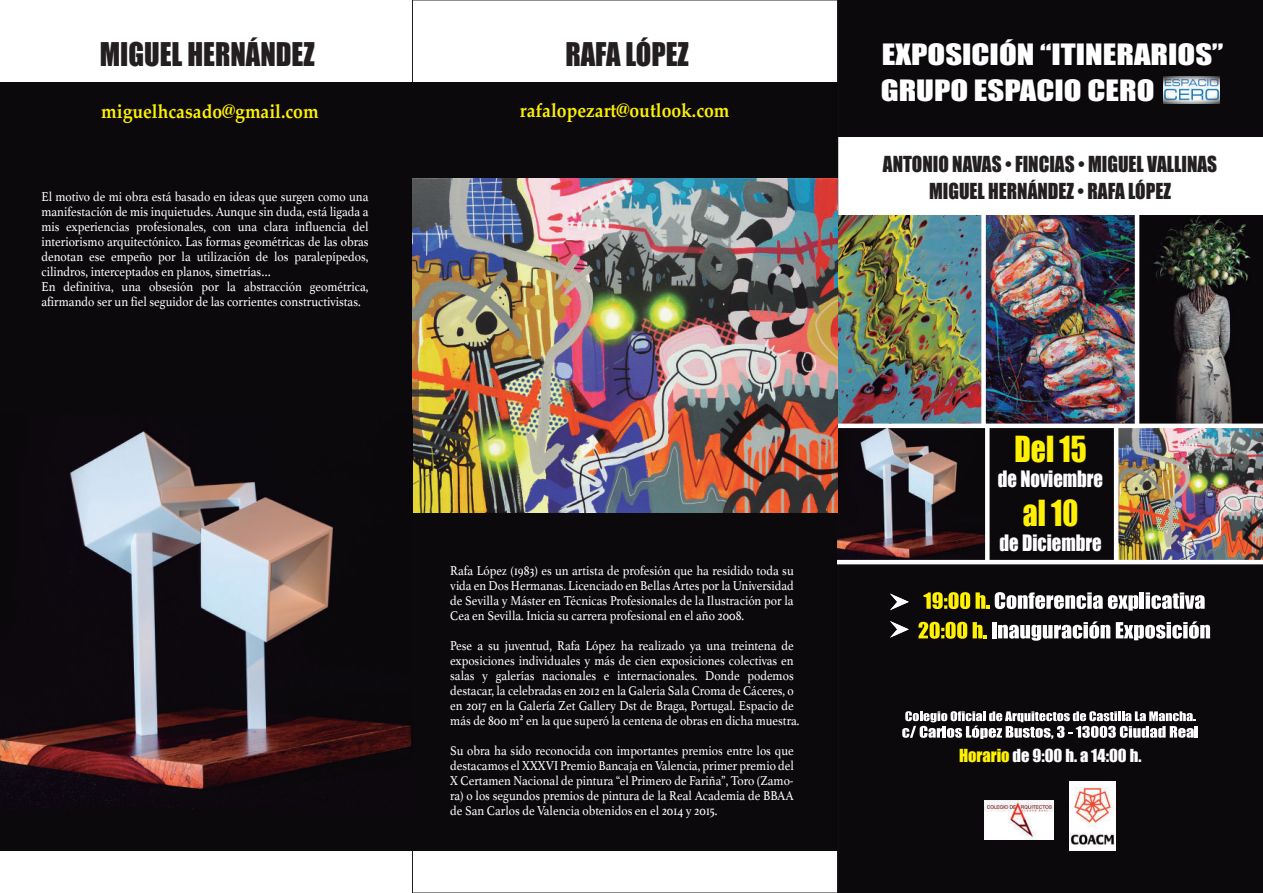
<style>
.page{position:relative;width:1263px;height:893px;background:#fff}
.page>*{position:absolute;margin:0;border:0;box-sizing:border-box;transform-origin:0 0}
.t1{font:33px "Impact";color:#fff101;scale:.9 1}
.t2{font:30px "Impact";color:#231f20;scale:.95 1}
.t3{font:27px "Impact";color:#fff;scale:1.21 1}
.t4{font:20.7px "Impact";color:#fff;scale:.9 1}
.t5{font:20.25px/27px "Impact";color:#231f20;text-align:center;scale:.95 1}
.t6{font:700 19.5px "Palatino";color:#fff101;scale:.9 1}
.t7{font:16.5px "Impact";color:#fff}
.t8{font:13.5px/15px "Athelas";color:#fff;text-align:justify;scale:.9 1}
.s1{color:#fff101}
</style>
<div class="page">
<div style="left:838px;top:0;width:425px;height:893px;background:#0c090d"></div>
<div style="left:838px;top:138px;width:425px;height:82px;background:#fff"></div>
<svg style="left:902px;top:711px;width:296px;height:28px"></svg>
<img style="left:1164px;top:76px;width:56px;height:27px">
<img style="left:985px;top:800px;width:68px;height:39px">
<img style="left:1069px;top:781px;width:46px;height:70px">
<svg style="left:923px;top:592px;width:215px;height:19px"></svg>
<hr style="left:1140px;top:592px;width:4px;height:17px;background:#fff">
<svg style="left:1146px;top:592px;width:58px;height:17px"></svg>
<svg style="left:918px;top:622px;width:49px;height:17px"></svg>
<svg style="left:973px;top:622px;width:14px;height:16px"></svg>
<hr style="left:992px;top:622px;width:4px;height:16px;background:#fff">
<svg style="left:998px;top:621px;width:112px;height:20px"></svg>
<svg style="left:1116px;top:621px;width:94px;height:19px"></svg>
<svg style="left:890px;top:594px;width:19px;height:16px"></svg>
<svg style="left:890px;top:621px;width:19px;height:17px"></svg>
<div style="left:0;top:83px;width:838px;height:768px;background:#0c090d"></div>
<img style="left:838px;top:215px;width:425px;height:209px">
<img style="left:838px;top:428px;width:147px;height:132px">
<img style="left:1118px;top:428px;width:145px;height:132px">
<hr style="left:838px;top:424px;width:425px;height:4px;background:#fff">
<hr style="left:1135px;top:215px;width:4px;height:211px;background:#fff">
<div style="left:981px;top:215px;width:5px;height:211px;background:#fff"></div>
<svg style="left:985px;top:428px;width:4px;height:132px"></svg>
<hr style="left:838px;top:560px;width:425px;height:4px;background:#fff">
<hr style="left:1114px;top:426px;width:4px;height:136px;background:#fff">
<img style="left:412px;top:178px;width:426px;height:334px">
<img style="left:0;top:431px;width:411px;height:378px">
<h2 class="t2" style="left:100px;top:38px;width:228px">MIGUEL HERNÁNDEZ</h2>
<h3 class="t6" style="left:101px;top:104px;width:243px">miguelhcasado@gmail.com</h3>
<p class="t8" style="left:41px;top:190px;width:365px;text-align:left">El motivo de mi obra está basado en ideas que surgen como una manifestación de mis inquietudes. Aunque sin duda, está ligada a mis experiencias profesionales, con una clara influencia del interiorismo arquitectónico. Las formas geométricas de las obras denotan ese empeño por la utilización de los paralepípedos, cilindros, interceptados en planos, simetrías…<br>En definitiva, una obsesión por la abstracción geométrica, afirmando ser un fiel seguidor de las corrientes constructivistas.</p>
<h2 class="t2" style="left:565px;top:38px;width:132px">RAFA LÓPEZ</h2>
<h3 class="t3" style="left:882px;top:40px;width:284px">EXPOSICIÓN “ITINERARIOS”</h3>
<h3 class="t6" style="left:520px;top:103px;width:234px">rafalopezart@outlook.com</h3>
<h3 class="t3" style="left:881px;top:76px;width:228px">GRUPO ESPACIO CERO</h3>
<h3 class="t5" style="left:883px;top:151px;width:353px">ANTONIO NAVAS ï FINCIAS ï MIGUEL VALLINAS<br>MIGUEL HERNÁNDEZ ï RAFA LÓPEZ</h3>
<p class="t8" style="left:450px;top:564px;width:383px">Rafa López (1983) es un artista de profesión que ha residido toda su vida en Dos Hermanas. Licenciado en Bellas Artes por la Universidad de Sevilla y Máster en Técnicas Profesionales de la Ilustración por la Cea en Sevilla. Inicia su carrera profesional en el año 2008.</p>
<p class="t8" style="left:450px;top:639px;width:389px;text-align:left">Pese a su juventud, Rafa López ha realizado ya una treintena de exposiciones individuales y más de cien exposiciones colectivas en salas y galerías nacionales e internacionales. Donde podemos destacar, la celebradas en 2012 en la Galeria Sala Croma de Cáceres, o en 2017 en la Galería Zet Gallery Dst de Braga, Portugal. Espacio de más de 800 m² en la que superó la centena de obras en dicha muestra.</p>
<p class="t8" style="left:450px;top:744px;width:383px">Su obra ha sido reconocida con importantes premios entre los que destacamos el XXXVI Premio Bancaja en Valencia, primer premio del X Certamen Nacional de pintura “el Primero de Fariña”, Toro (Zamo&shy;ra) o los segundos premios de pintura de la Real Academia de BBAA de San Carlos de Valencia obtenidos en el 2014 y 2015.</p>
<h1 class="t1" style="left:1014px;top:431px;width:82px">Del 15</h1>
<h3 class="t4" style="left:998px;top:468px;width:118px">de Noviembre</h3>
<h1 class="t1" style="left:1023px;top:496px;width:63px">al 10</h1>
<h3 class="t4" style="left:999px;top:532px;width:115px">de Diciembre</h3>
<p class="t7" style="left:959px;top:747px;width:184px"><span class="s1">Horario</span> de 9:00 h. a 14:00 h.</p>
</div>
